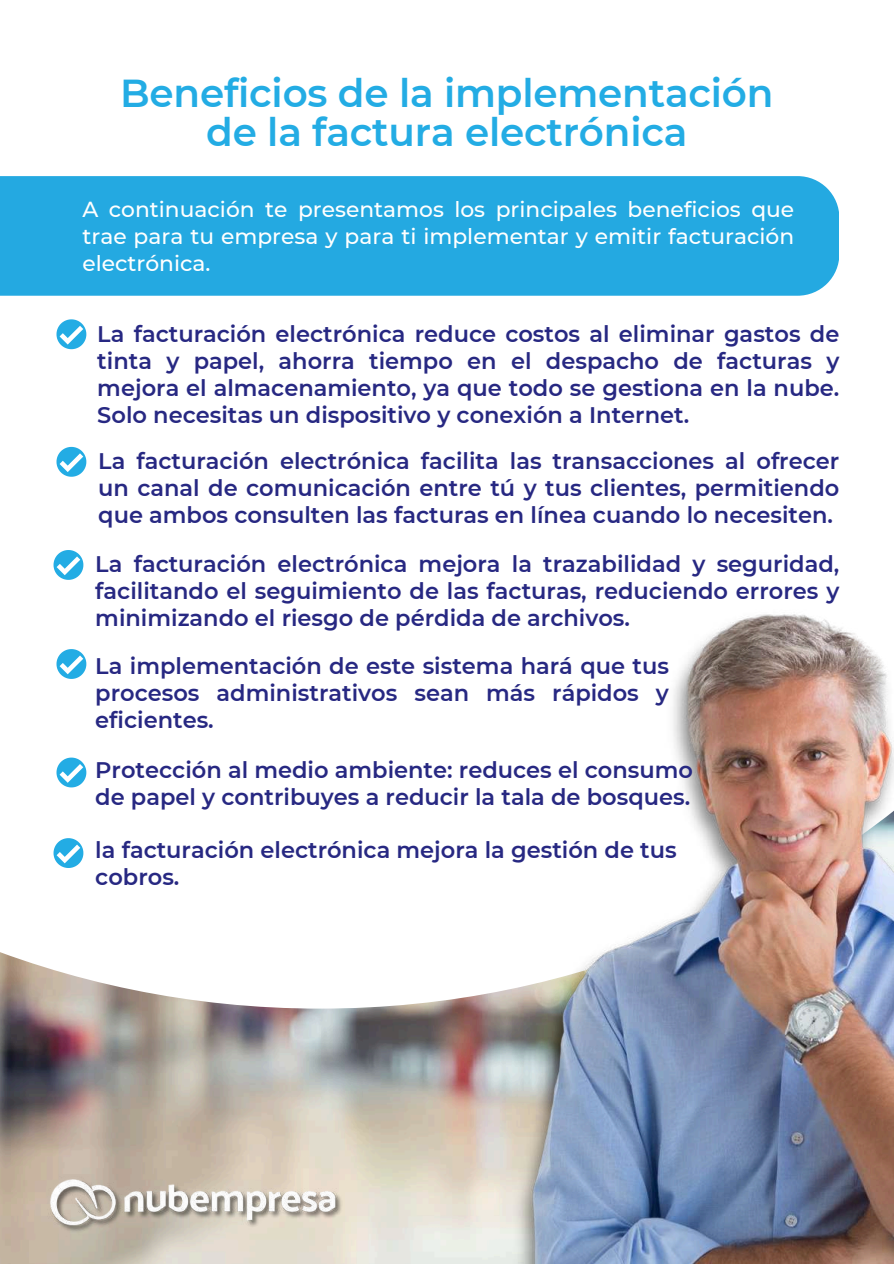
<style>
.page{position:relative;width:894px;height:1264px;background:#fff}
.page>*{position:absolute;margin:0;border:0;box-sizing:border-box;transform-origin:0 0}
.t1{font:600 38.85px/39.3px "Montserrat";letter-spacing:-.005em;color:#23ace4;text-align:center}
.t2{font:600 22.5px/27px "Montserrat";color:#272882;text-align:justify}
.t3{font:500 21.75px/27px "Montserrat";color:#fff;text-align:justify}
</style>
<div class="page">
<img style="left:0;top:1008px;width:80px;height:255px">
<img style="left:80px;top:614px;width:813px;height:649px">
<img style="left:18px;top:1176px;width:356px;height:59px">
<div style="left:0;top:176px;width:839px;height:120px;background:#24a9e1"></div>
<svg style="left:56px;top:319px;width:30px;height:30px"></svg>
<svg style="left:56px;top:727px;width:54px;height:60px"></svg>
<svg style="left:53px;top:550px;width:31px;height:30px"></svg>
<svg style="left:53px;top:810px;width:57px;height:58px"></svg>
<svg style="left:56px;top:447px;width:30px;height:30px"></svg>
<svg style="left:56px;top:649px;width:54px;height:34px"></svg>
<h1 class="t1" style="left:120px;top:73px;width:654px">Beneficios de la implementación de la factura electrónica</h1>
<p class="t3" style="left:82px;top:195px;width:713px">A continuación te presentamos los principales beneficios que trae para tu empresa y para ti implementar y emitir facturación electrónica.</p>
<p class="t2" style="left:97px;top:320px;width:743px">La facturación electrónica reduce costos al eliminar gastos de tinta y papel, ahorra tiempo en el despacho de facturas y mejora el almacenamiento, ya que todo se gestiona en la nube.<br>Solo necesitas un dispositivo y conexión a Internet.</p>
<p class="t2" style="left:98px;top:447px;width:742px">La facturación electrónica facilita las transacciones al ofrecer un canal de comunicación entre tú y tus clientes, permitiendo que ambos consulten las facturas en línea cuando lo necesiten.</p>
<p class="t2" style="left:95px;top:550px;width:745px">La facturación electrónica mejora la trazabilidad y seguridad, facilitando el seguimiento de las facturas, reduciendo errores y minimizando el riesgo de pérdida de archivos.</p>
<p class="t2" style="left:95px;top:652px;width:575px">La implementación de este sistema hará que tus procesos administrativos sean más rápidos y eficientes.</p>
<p class="t2" style="left:95px;top:756px;width:599px">Protección al medio ambiente: reduces el consumo de papel y contribuyes a reducir la tala de bosques.</p>
<p class="t2" style="left:95px;top:836px;width:583px">la facturación electrónica mejora la gestión de tus cobros.</p>
</div>
